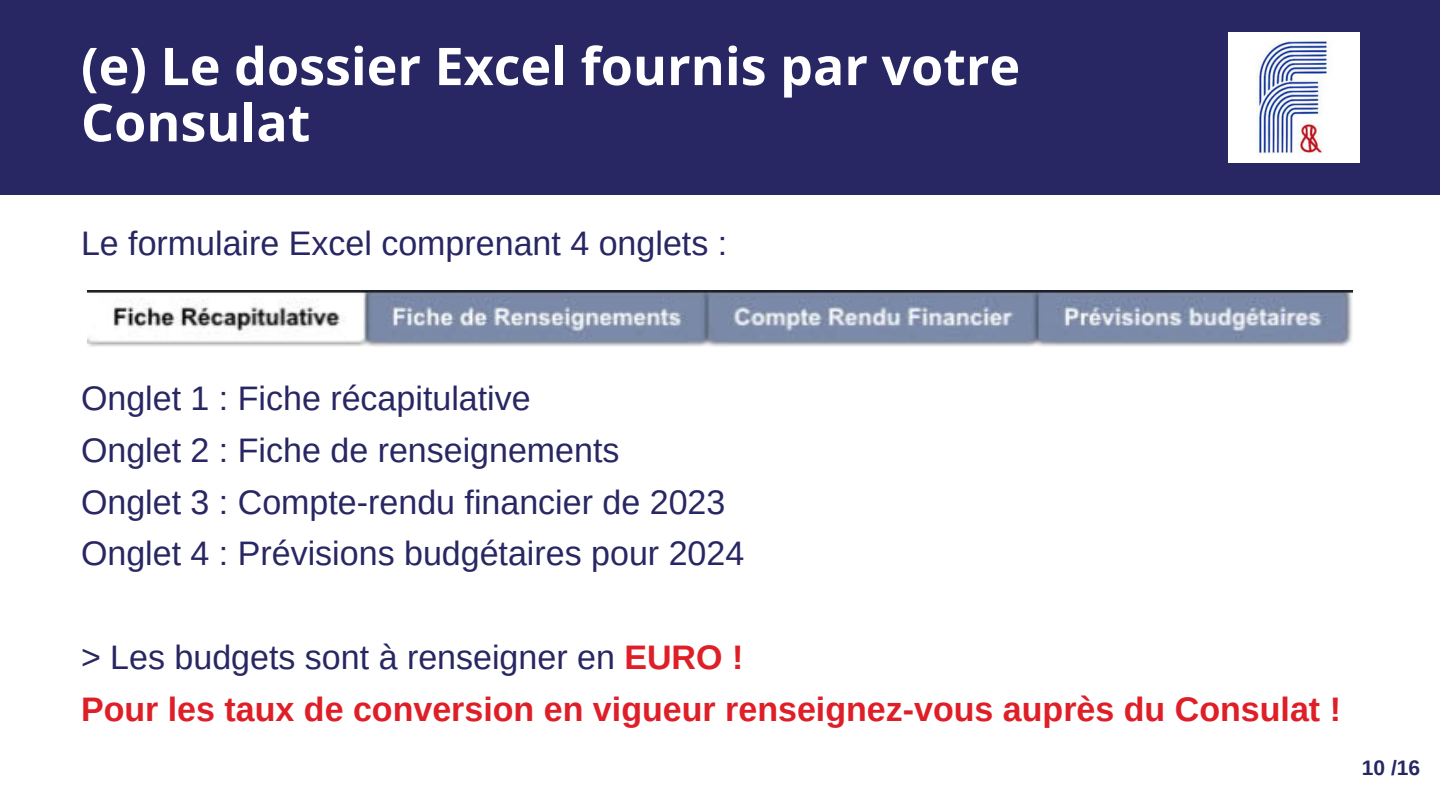
<style>
.page{position:relative;width:1440px;height:810px;background:#fff}
.page>*{position:absolute;margin:0;border:0;box-sizing:border-box;transform-origin:0 0}
.t1{font:700 52px/56.2px "Open Sans";color:#fff}
.t2{font:34px/51.8px "Arimo";color:#282763}
.t3{font:700 34px/51.8px "Arimo";color:#df1f28}
.t4{font:700 21px "Arimo";color:#282763}
.s1{font-weight:400;color:#282763}
</style>
<div class="page">
<div style="left:0;top:0;width:1440px;height:195px;background:#282763"></div>
<img style="left:1229px;top:32px;width:130px;height:131px">
<img style="left:88px;top:291px;width:1265px;height:55px">
<p class="t1" style="left:81px;top:37px;width:941px">(e) Le dossier Excel fournis par votre<br>Consulat</p>
<h1 class="t2" style="left:81px;top:217px;width:648px">Le formulaire Excel comprenant 4 onglets :</h1>
<h2 class="t2" style="left:81px;top:372px;width:665px">Onglet 1 : Fiche récapitulative<br>Onglet 2 : Fiche de renseignements<br>Onglet 3 : Compte-rendu financier de 2023<br>Onglet 4 : Prévisions budgétaires pour 2024</h2>
<h2 class="t3" style="left:81px;top:631px;width:1262px"><span class="s1">&gt; Les budgets sont à renseigner en</span> EURO !<br>Pour les taux de conversion en vigueur renseignez-vous auprès du Consulat !</h2>
<p class="t4" style="left:1362px;top:756px;width:60px">10 /16</p>
</div>
